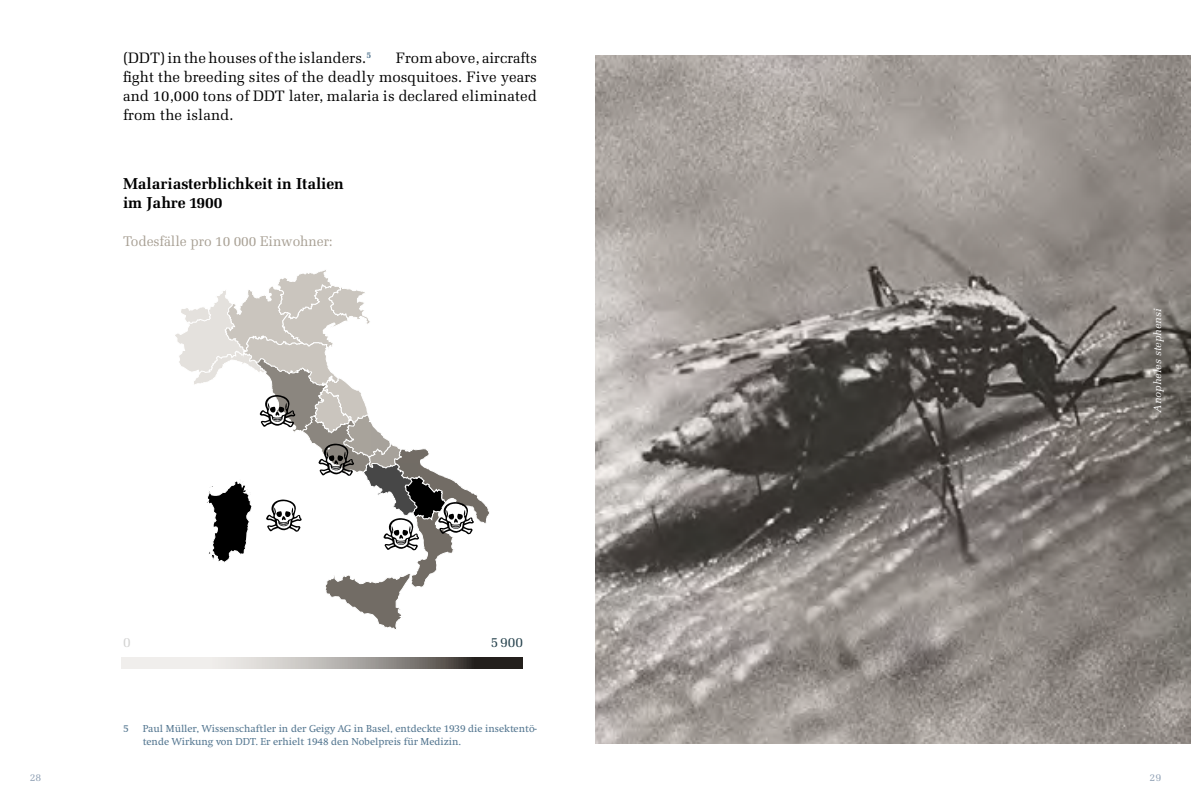
<style>
.page{position:relative;width:1191px;height:794px;background:#fff}
.page>*{position:absolute;margin:0;border:0;box-sizing:border-box;transform-origin:0 0}
.t1{font:700 15.75px "Melior";letter-spacing:-.005em;color:#000}
.t2{font:15.05px/18.9px "Melior";letter-spacing:.005em;color:#000;text-align:justify}
.t3{font:14px "Melior";letter-spacing:-.005em;color:#a79f93}
.t4{font:14px "Melior";color:#26424d}
.t5{font:14px "Melior";color:#d3d3d2}
.t6{font:10.5px/12.6px "Swift";letter-spacing:-.005em;color:#52758f}
.t7{font:italic 10.5px "Melior";letter-spacing:.02em;color:#fff}
.t8{font:10.5px "Melior";color:#90a1b5}
.s1{color:#fff}
</style>
<div class="page">
<img style="left:595px;top:56px;width:596px;height:688px">
<svg style="left:122px;top:657px;width:401px;height:11px;background:#a7a4a1"></svg>
<svg style="left:175px;top:270px;width:315px;height:359px"></svg>
<p class="t2" style="left:123px;top:48px;width:415px">(DDT) in the houses of the islanders.<sup>5</sup><span class="s1">xxx</span>From above, aircrafts fight the breeding sites of the deadly mosquitoes. Five years and 10,000 tons of DDT later, malaria is declared eliminated from the island.</p>
<p class="t1" style="left:123px;top:174px;width:222px">Malariasterblichkeit in Italien</p>
<p class="t1" style="left:123px;top:193px;width:101px">im Jahre 1900</p>
<p class="t3" style="left:123px;top:233px;width:211px">Todesfälle pro 10 000 Einwohner:</p>
<p class="t5" style="left:123px;top:634px;width:9px">0</p>
<p class="t4" style="left:491px;top:634px;width:33px">5900</p>
<p class="t6" style="left:123px;top:722px;width:7px">5</p>
<p class="t6" style="left:143px;top:722px;width:395px">Paul Müller, Wissenschaftler in der Geigy AG in Basel, entdeckte 1939 die insektentö&shy;tende Wirkung von DDT. Er erhielt 1948 den Nobelpreis für Medizin.</p>
<p class="t7" style="left:1151px;top:413px;width:106px;rotate:-90deg">Anopheles stephensi</p>
<p class="t8" style="left:30px;top:771px;width:13px">28</p>
<p class="t8" style="left:1149px;top:771px;width:13px">29</p>
</div>
